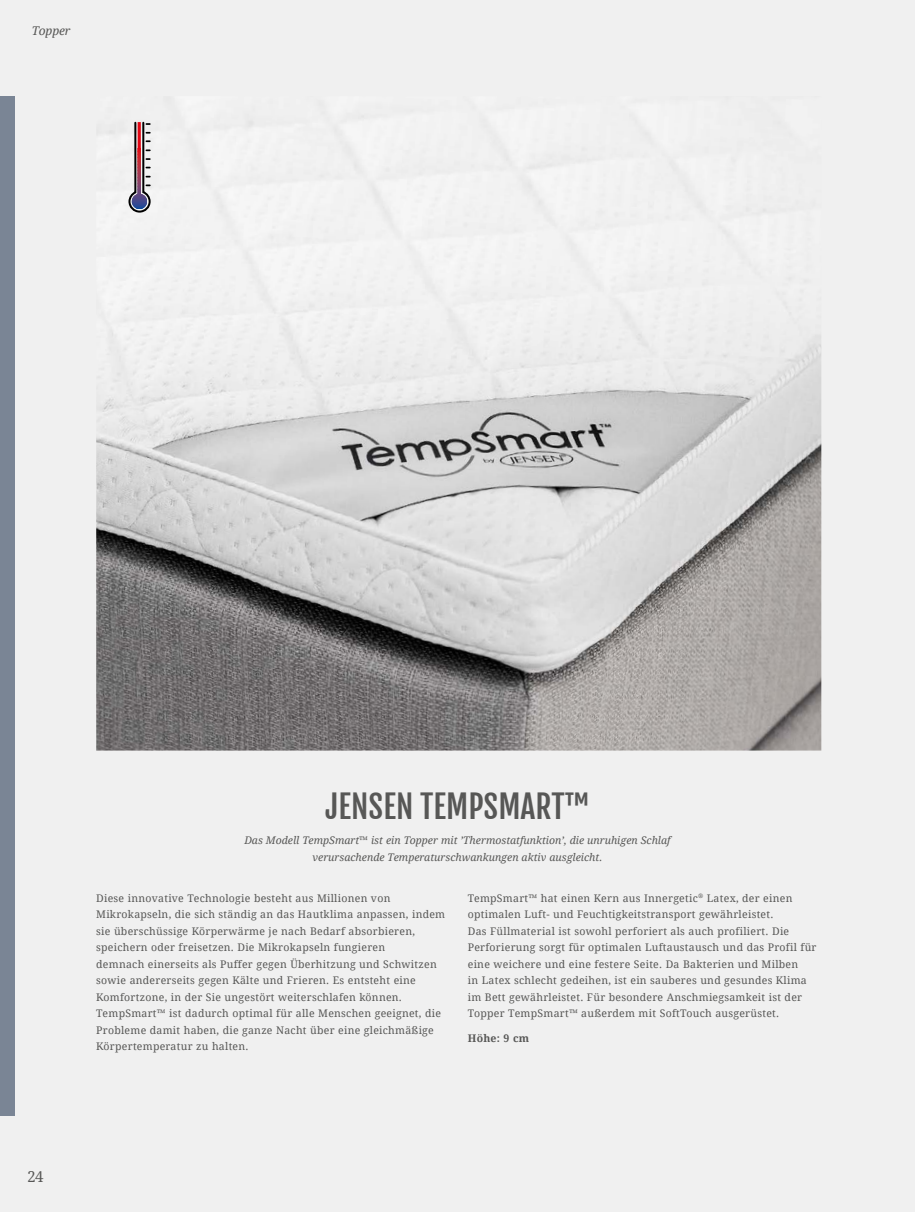
<style>
.page{position:relative;width:915px;height:1212px;background:#fff}
.page>*{position:absolute;margin:0;border:0;box-sizing:border-box;transform-origin:0 0}
.t1{font:31.5px "Fjalla One";color:#575756}
.t2{font:15px "Droid Serif";color:#575756}
.t3{font:italic 12px "Droid Serif";letter-spacing:-.01em;color:#575756}
.t4{font:10.5px/16.5px "Droid Serif";letter-spacing:.025em;color:#575756}
.t5{font:italic 10.5px/16.5px "Droid Serif";color:#575756;text-align:center}
.t6{font:700 10.5px "Droid Serif";letter-spacing:.025em;color:#575756}
.s1{font-style:normal}
</style>
<div class="page">
<div style="left:0;top:0;width:914px;height:1212px;background:#f0f0f0"></div>
<img style="left:96px;top:121px;width:725px;height:629px">
<svg style="left:128px;top:122px;width:23px;height:91px"></svg>
<svg style="left:132px;top:122px;width:15px;height:27px"></svg>
<div style="left:0;top:96px;width:15px;height:1019px;background:#7a8595"></div>
<p class="t3" style="left:32px;top:24px;width:40px">Topper</p>
<h2 class="t2" style="left:27px;top:1166px;width:18px">24</h2>
<p class="t1" style="left:325px;top:788px;width:265px">JENSEN TEMPSMART™</p>
<p class="t5" style="left:244px;top:832px;width:427px">Das Modell TempSmart<span class="s1">™</span> ist ein Topper mit ’Thermostatfunktion’, die unruhigen Schlaf verursachende Temperaturschwankungen aktiv ausgleicht.</p>
<p class="t4" style="left:96px;top:889px;width:350px">Diese innovative Technologie besteht aus Millionen von Mikrokapseln, die sich ständig an das Hautklima anpassen, indem sie überschüssige Körperwärme je nach Bedarf absorbieren, speichern oder freisetzen. Die Mikrokapseln fungieren<br>demnach einerseits als Puffer gegen Überhitzung und Schwitzen sowie andererseits gegen Kälte und Frieren. Es entsteht eine Komfortzone, in der Sie ungestört weiterschlafen können.<br>TempSmart™ ist dadurch optimal für alle Menschen geeignet, die Probleme damit haben, die ganze Nacht über eine gleichmäßige Körpertemperatur zu halten.</p>
<p class="t4" style="left:467px;top:889px;width:350px">TempSmart™ hat einen Kern aus Innergetic<sup>®</sup> Latex, der einen optimalen Luft- und Feuchtigkeitstransport gewährleistet.<br>Das Füllmaterial ist sowohl perforiert als auch profiliert. Die Perforierung sorgt für optimalen Luftaustausch und das Profil für eine weichere und eine festere Seite. Da Bakterien und Milben<br>in Latex schlecht gedeihen, ist ein sauberes und gesundes Klima im Bett gewährleistet. Für besondere Anschmiegsamkeit ist der Topper TempSmart™ außerdem mit SoftTouch ausgerüstet.</p>
<p class="t6" style="left:467px;top:1031px;width:63px">Höhe: 9 cm</p>
</div>
